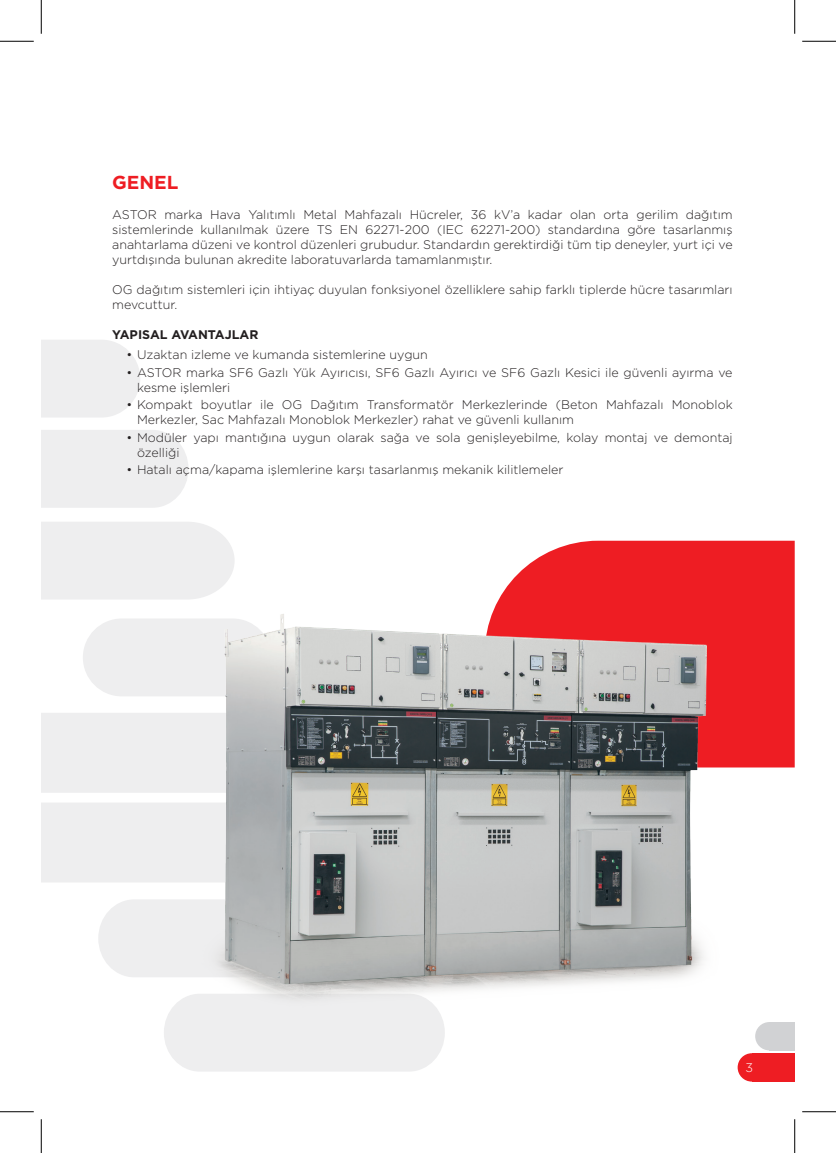
<style>
.page{position:relative;width:836px;height:1153px;background:#fff}
.page>*{position:absolute;margin:0;border:0;box-sizing:border-box;transform-origin:0 0}
.t1{font:700 18.75px "Gotham";color:#ee1d23}
.t2{font:300 12.5px/15px "Gotham";color:#231f20}
.t3{font:700 12.5px "Gotham";color:#231f20}
.t4{font:300 12.5px "Gotham";color:#fff}
</style>
<div class="page">
<svg style="left:516px;top:541px;width:278px;height:35px;background:#ef3137"></svg>
<svg style="left:41px;top:340px;width:404px;height:731px"></svg>
<img style="left:140px;top:576px;width:654px;height:460px">
<div style="left:755px;top:1022px;width:28px;height:28px;background:#d1d2d4;border-radius:50%"></div>
<div style="left:769px;top:1022px;width:25px;height:28px;background:#d1d2d4"></div>
<div style="left:737px;top:1053px;width:29px;height:28px;background:#ee1d23;border-radius:50%"></div>
<div style="left:751px;top:1053px;width:43px;height:28px;background:#ee1d23"></div>
<hr style="left:0;top:41px;width:34px;height:1px;background:#000">
<hr style="left:802px;top:41px;width:33px;height:1px;background:#000">
<hr style="left:0;top:1111px;width:34px;height:1px;background:#000">
<hr style="left:802px;top:1111px;width:33px;height:1px;background:#000">
<hr style="left:41px;top:0;width:1px;height:34px;background:#000">
<hr style="left:41px;top:1119px;width:1px;height:34px;background:#000">
<hr style="left:794px;top:0;width:1px;height:34px;background:#000">
<hr style="left:794px;top:1119px;width:1px;height:34px;background:#000">
<h1 class="t1" style="left:112px;top:170px;width:68px">GENEL</h1>
<p class="t2" style="left:112px;top:207px;width:622px;text-align:justify">ASTOR marka Hava Yalıtımlı Metal Mahfazalı Hücreler, 36 kV’a kadar olan orta gerilim dağıtım sistemlerinde kullanılmak üzere TS EN 62271-200 (IEC 62271-200) standardına göre tasarlanmış anahtarlama düzeni ve kontrol düzenleri grubudur. Standardın gerektirdiği tüm tip deneyler, yurt içi ve yurtdışında bulunan akredite laboratuvarlarda tamamlanmıştır.</p>
<p class="t2" style="left:112px;top:282px;width:622px">OG dağıtım sistemleri için ihtiyaç duyulan fonksiyonel özelliklere sahip farklı tiplerde hücre tasarımları mevcuttur.</p>
<p class="t3" style="left:112px;top:326px;width:148px">YAPISAL AVANTAJLAR</p>
<p class="t2" style="left:126px;top:347px;width:303px">• Uzaktan izleme ve kumanda sistemlerine uygun</p>
<p class="t2" style="left:137px;top:364px;width:597px;text-indent:-11px">• ASTOR marka SF6 Gazlı Yük Ayırıcısı, SF6 Gazlı Ayırıcı ve SF6 Gazlı Kesici ile güvenli ayırma ve kesme işlemleri</p>
<p class="t2" style="left:137px;top:397px;width:597px;text-indent:-11px">• Kompakt boyutlar ile OG Dağıtım Transformatör Merkezlerinde (Beton Mahfazalı Monoblok<br>Merkezler, Sac Mahfazalı Monoblok Merkezler) rahat ve güvenli kullanım</p>
<p class="t2" style="left:137px;top:429px;width:597px;text-indent:-11px">• Modüler yapı mantığına uygun olarak sağa ve sola genişleyebilme, kolay montaj ve demontaj özelliği</p>
<p class="t2" style="left:126px;top:462px;width:438px">• Hatalı açma/kapama işlemlerine karşı tasarlanmış mekanik kilitlemeler</p>
<p class="t4" style="left:745px;top:1059px;width:9px">3</p>
</div>
